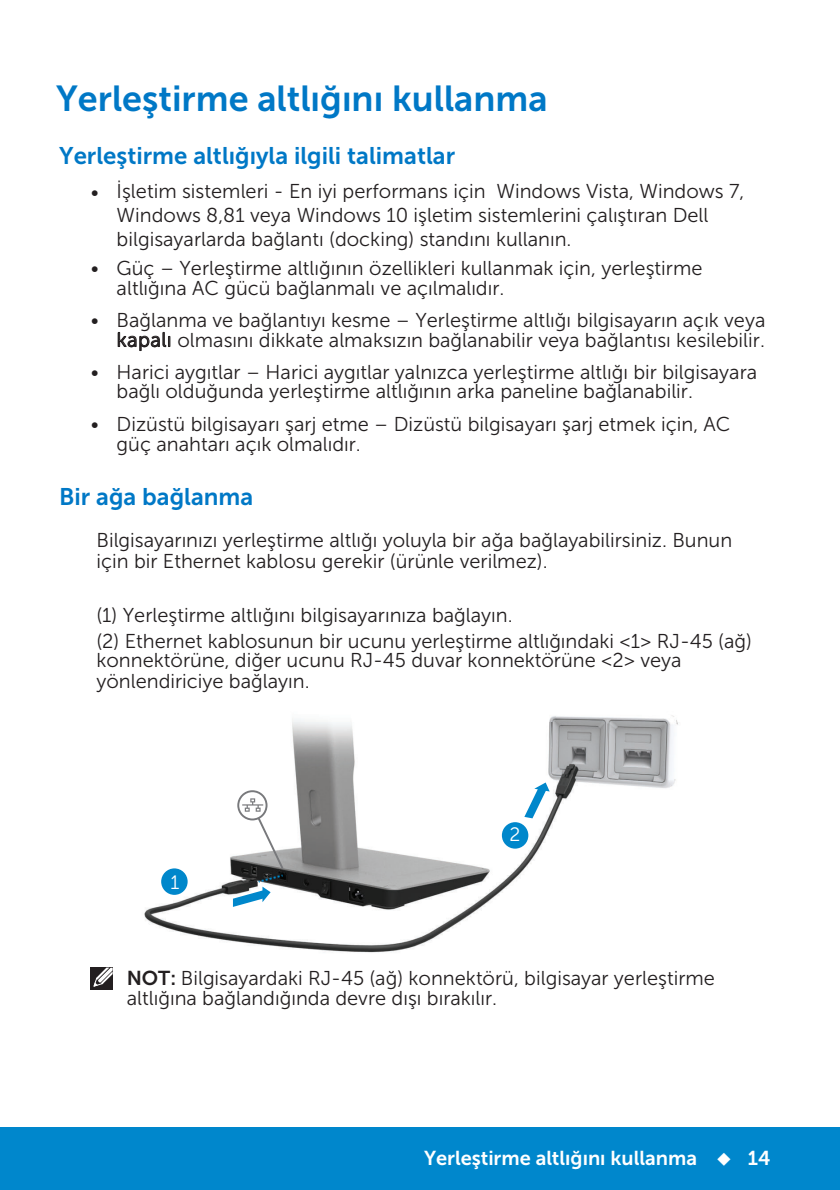
<style>
.page{position:relative;width:840px;height:1190px;background:#fff}
.page>*{position:absolute;margin:0;border:0;box-sizing:border-box;transform-origin:0 0}
.t1{font:36px "Museo Sans For Dell 700";color:#0078c6}
.t2{font:24px "Museo Sans For Dell 700";color:#0078c6}
.t3{font:20px/20px "Museo Sans For Dell 300";color:#231f20}
.t4{font:20px "Museo Sans For Dell 700";color:#fff}
.t5{font:19.4px "Museo Sans For Dell 300";color:#fff}
.s1{font-family:"Museo Sans For Dell 700"}
</style>
<div class="page">
<img style="left:96px;top:715px;width:582px;height:253px">
<div style="left:502px;top:822px;width:26px;height:27px;background:#0087cb;border-radius:50%"></div>
<div style="left:161px;top:868px;width:27px;height:27px;background:#0087cb;border-radius:50%"></div>
<svg style="left:524px;top:783px;width:26px;height:35px"></svg>
<svg style="left:233px;top:875px;width:50px;height:32px"></svg>
<svg style="left:237px;top:790px;width:46px;height:79px"></svg>
<div style="left:0;top:1128px;width:839px;height:62px;background:#0087cc"></div>
<div style="left:90px;top:968px;width:23px;height:22px;background:#231f20"></div>
<svg style="left:93px;top:968px;width:20px;height:19px"></svg>
<svg style="left:118px;top:332px;width:52px;height:19px"></svg>
<h1 class="t1" style="left:56px;top:78px;width:493px">Yerleştirme altlığını kullanma</h1>
<p class="t2" style="left:59px;top:142px;width:398px">Yerleştirme altlığıyla ilgili talimatlar</p>
<p class="t3" style="left:117px;top:179px;width:629px;line-height:24px;text-indent:-26px">• İşletim sistemleri - En iyi performans için Windows Vista, Windows 7,<br>Windows 8,81 veya Windows 10 işletim sistemlerini çalıştıran Dell bilgisayarlarda bağlantı (docking) standını kullanın.</p>
<p class="t3" style="left:117px;top:258px;width:587px;text-indent:-26px">• Güç – Yerleştirme altlığının özellikleri kullanmak için, yerleştirme altlığına AC gücü bağlanmalı ve açılmalıdır.</p>
<p class="t3" style="left:91px;top:310px;width:676px;text-align:right">• Bağlanma ve bağlantıyı kesme – Yerleştirme altlığı bilgisayarın açık veya kapalı olmasını dikkate almaksızın bağlanabilir veya bağlantısı kesilebilir.</p>
<p class="t3" style="left:117px;top:362px;width:642px;text-indent:-26px">• Harici aygıtlar – Harici aygıtlar yalnızca yerleştirme altlığı bir bilgisayara bağlı olduğunda yerleştirme altlığının arka paneline bağlanabilir.</p>
<p class="t3" style="left:117px;top:414px;width:615px;text-indent:-26px">• Dizüstü bilgisayarı şarj etme – Dizüstü bilgisayarı şarj etmek için, AC güç anahtarı açık olmalıdır.</p>
<p class="t2" style="left:59px;top:483px;width:196px">Bir ağa bağlanma</p>
<p class="t3" style="left:96px;top:531px;width:637px">Bilgisayarınızı yerleştirme altlığı yoluyla bir ağa bağlayabilirsiniz. Bunun için bir Ethernet kablosu gerekir (ürünle verilmez).</p>
<p class="t3" style="left:96px;top:602px;width:657px;line-height:26px">(1) Yerleştirme altlığını bilgisayarınıza bağlayın.<br>(2) Ethernet kablosunun bir ucunu yerleştirme altlığındaki &lt;1&gt; RJ-45 (ağ)</p>
<p class="t3" style="left:96px;top:651px;width:587px">konnektörüne, diğer ucunu RJ-45 duvar konnektörüne &lt;2&gt; veya yönlendiriciye bağlayın.</p>
<p class="t5" style="left:170px;top:874px;width:11px">1</p>
<p class="t5" style="left:510px;top:827px;width:12px">2</p>
<p class="t3" style="left:127px;top:968px;width:590px"><span class="s1">NOT:</span> Bilgisayardaki RJ-45 (ağ) konnektörü, bilgisayar yerleştirme altlığına bağlandığında devre dışı bırakılır.</p>
<p class="t4" style="left:424px;top:1147px;width:348px">Yerleştirme altlığını kullanma ◆ 14</p>
</div>
